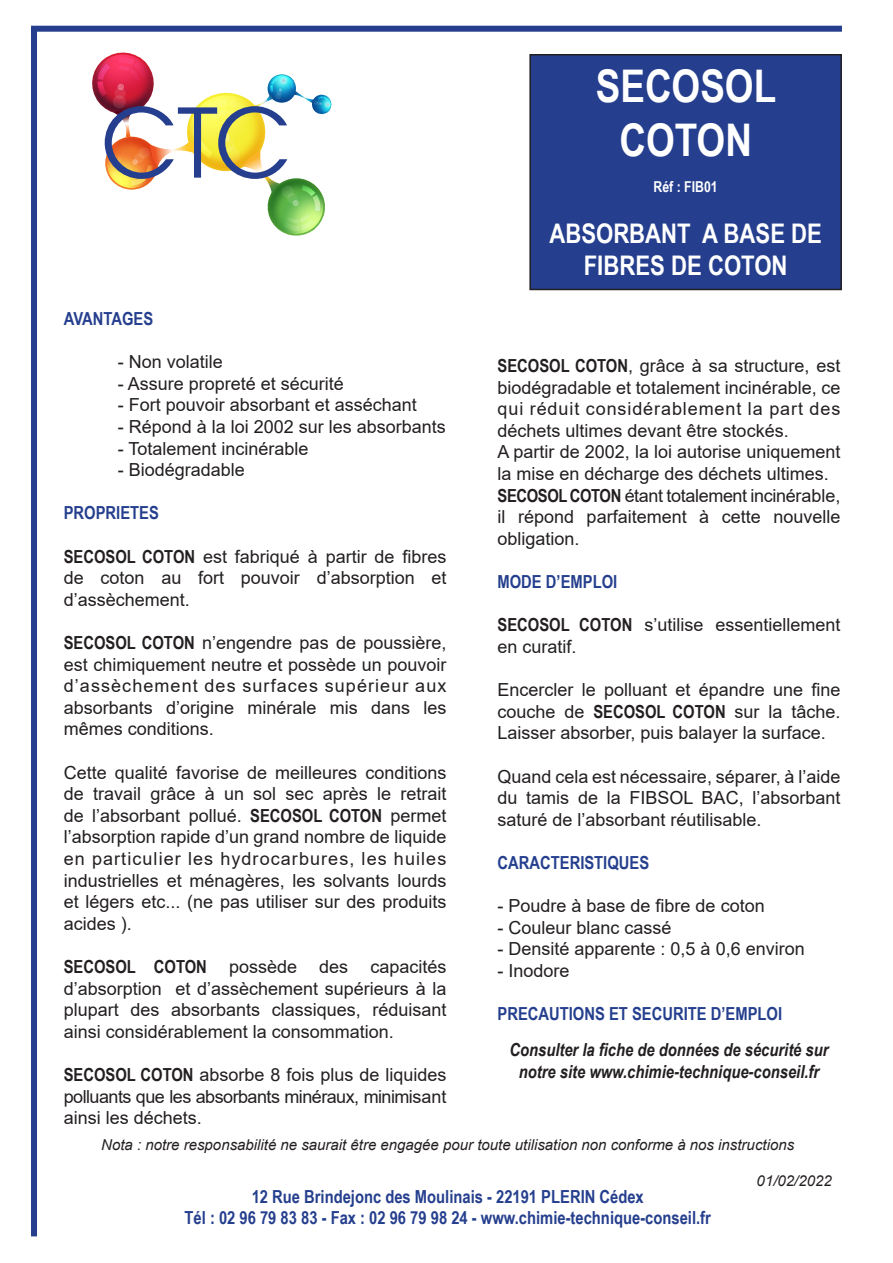
<style>
.page{position:relative;width:893px;height:1263px;background:#fff}
.page>*{position:absolute;margin:0;border:0;box-sizing:border-box;transform-origin:0 0}
.t1{font:700 45px "Arial Narrow";color:#fff}
.t2{font:700 27px/32.4px "Arial Narrow";color:#fff;text-align:center}
.t3{font:18px/21.6px "Arial";color:#231f20;text-align:justify}
.t4{font:700 18px "Arial Narrow";color:#253f8e}
.t5{font:italic 700 18px/21.6px "Arial Narrow";color:#231f20;text-align:center}
.t6{font:italic 15px "Arial";color:#231f20}
.t7{font:700 15px "Arial Narrow";color:#fff}
.s1{font-family:"Arial Narrow";font-weight:700}
</style>
<div class="page">
<div style="left:530px;top:55px;width:311px;height:234px;background:#253f8e"></div>
<div style="left:529px;top:54px;width:313px;height:236px;border:2px solid #231f20"></div>
<div style="left:31px;top:26px;width:811px;height:6px;background:#253f8e"></div>
<div style="left:31px;top:29px;width:6px;height:1207px;background:#253f8e"></div>
<img style="left:92px;top:52px;width:240px;height:184px">
<p class="t4" style="left:64px;top:305px;width:91px">AVANTAGES</p>
<p class="t3" style="left:118px;top:351px;width:107px">- Non volatile</p>
<p class="t3" style="left:118px;top:372px;width:228px">- Assure propreté et sécurité</p>
<p class="t3" style="left:118px;top:394px;width:301px">- Fort pouvoir absorbant et asséchant</p>
<p class="t3" style="left:118px;top:416px;width:330px">- Répond à la loi 2002 sur les absorbants</p>
<p class="t3" style="left:118px;top:437px;width:192px">- Totalement incinérable</p>
<p class="t3" style="left:118px;top:459px;width:129px">- Biodégradable</p>
<p class="t4" style="left:64px;top:499px;width:97px">PROPRIETES</p>
<p class="t3" style="left:64px;top:545px;width:384px"><span class="s1">SECOSOL COTON</span> est fabriqué à partir de fibres</p>
<p class="t3" style="left:64px;top:567px;width:384px">de coton au fort pouvoir d’absorption et</p>
<p class="t3" style="left:64px;top:588px;width:128px">d’assèchement.</p>
<p class="t3" style="left:64px;top:632px;width:384px"><span class="s1">SECOSOL COTON</span> n’engendre pas de poussière, est chimiquement neutre et possède un pouvoir d’assèchement des surfaces supérieur aux</p>
<p class="t3" style="left:64px;top:696px;width:384px">absorbants d’origine minérale mis dans les mêmes conditions.</p>
<p class="t3" style="left:64px;top:761px;width:384px">Cette qualité favorise de meilleures conditions de travail grâce à un sol sec après le retrait</p>
<p class="t3" style="left:64px;top:804px;width:384px">de l’absorbant pollué. <span class="s1">SECOSOL COTON</span> permet l’absorption rapide d’un grand nombre de liquide en particulier les hydrocarbures, les huiles</p>
<p class="t3" style="left:64px;top:869px;width:384px">industrielles et ménagères, les solvants lourds et légers etc... (ne pas utiliser sur des produits acides ).</p>
<p class="t3" style="left:64px;top:956px;width:384px"><span class="s1">SECOSOL COTON</span> possède des capacités</p>
<p class="t3" style="left:64px;top:977px;width:384px">d’absorption et d’assèchement supérieurs à la plupart des absorbants classiques, réduisant ainsi considérablement la consommation.</p>
<p class="t3" style="left:64px;top:1064px;width:384px"><span class="s1">SECOSOL COTON</span> absorbe 8 fois plus de liquides polluants que les absorbants minéraux, minimisant ainsi les déchets.</p>
<p class="t1" style="left:596px;top:52px;width:182px">SECOSOL</p>
<p class="t1" style="left:619px;top:106px;width:134px">COTON</p>
<p class="t7" style="left:654px;top:175px;width:66px">Réf : FIB01</p>
<p class="t2" style="left:549px;top:215px;width:274px">ABSORBANT A BASE DE<br>FIBRES DE COTON</p>
<p class="t3" style="left:497px;top:355px;width:344px"><span class="s1">SECOSOL COTON</span>, grâce à sa structure, est biodégradable et totalement incinérable, ce qui réduit considérablement la part des</p>
<p class="t3" style="left:497px;top:420px;width:293px">déchets ultimes devant être stockés.</p>
<p class="t3" style="left:497px;top:441px;width:344px">A partir de 2002, la loi autorise uniquement la mise en décharge des déchets ultimes.</p>
<p class="t3" style="left:497px;top:484px;width:344px"><span class="s1">SECOSOL COTON</span> étant totalement incinérable, il répond parfaitement à cette nouvelle</p>
<p class="t3" style="left:497px;top:528px;width:84px">obligation.</p>
<p class="t4" style="left:497px;top:568px;width:121px">MODE D’EMPLOI</p>
<p class="t3" style="left:497px;top:614px;width:344px"><span class="s1">SECOSOL COTON</span> s’utilise essentiellement en curatif.</p>
<p class="t3" style="left:497px;top:679px;width:344px">Encercler le polluant et épandre une fine couche de <span class="s1">SECOSOL COTON</span> sur la tâche.<br>Laisser absorber, puis balayer la surface.</p>
<p class="t3" style="left:497px;top:765px;width:344px">Quand cela est nécessaire, séparer, à l’aide du tamis de la FIBSOL BAC, l’absorbant saturé de l’absorbant réutilisable.</p>
<p class="t4" style="left:497px;top:849px;width:153px">CARACTERISTIQUES</p>
<p class="t3" style="left:497px;top:895px;width:269px">- Poudre à base de fibre de coton</p>
<p class="t3" style="left:497px;top:916px;width:176px">- Couleur blanc cassé</p>
<p class="t3" style="left:497px;top:938px;width:309px">- Densité apparente : 0,5 à 0,6 environ</p>
<p class="t3" style="left:497px;top:960px;width:74px">- Inodore</p>
<p class="t4" style="left:497px;top:1000px;width:286px">PRECAUTIONS ET SECURITE D’EMPLOI</p>
<p class="t5" style="left:509px;top:1038px;width:321px">Consulter la fiche de données de sécurité sur notre site www.chimie-technique-conseil.fr</p>
<p class="t6" style="left:101px;top:1134px;width:694px">Nota : notre responsabilité ne saurait être engagée pour toute utilisation non conforme à nos instructions</p>
<p class="t6" style="left:757px;top:1170px;width:77px">01/02/2022</p>
<p class="t4" style="left:252px;top:1183px;width:394px">12 Rue Brindejonc des Moulinais - 22191 PLERIN Cédex</p>
<p class="t4" style="left:185px;top:1204px;width:528px">Tél : 02 96 79 83 83 - Fax : 02 96 79 98 24 - www.chimie-technique-conseil.fr</p>
</div>
